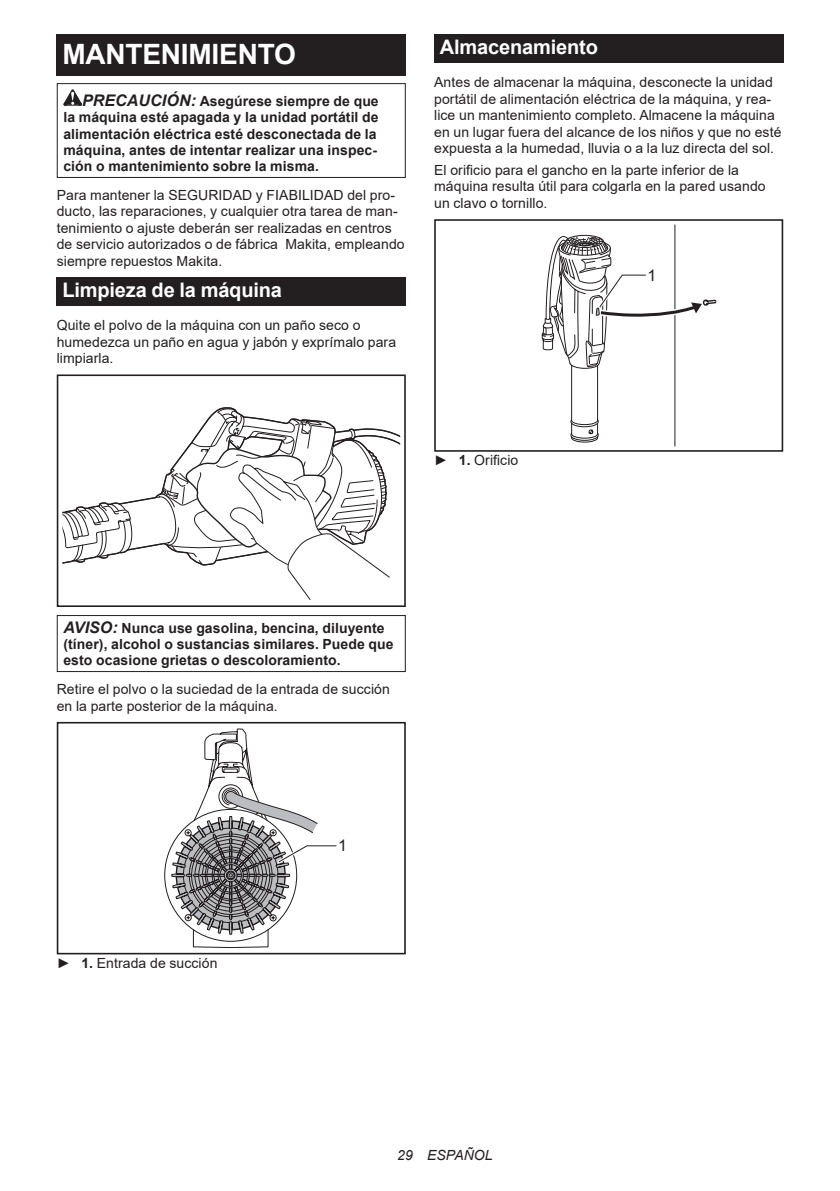
<style>
.page{position:relative;width:840px;height:1191px;background:#fff}
.page>*{position:absolute;margin:0;border:0;box-sizing:border-box;transform-origin:0 0}
.t1{font:700 28px "Arial";letter-spacing:-.01em;color:#fff}
.t2{font:700 20px "Arial";letter-spacing:-.01em;color:#fff}
.t3{font:16px "Arial";color:#231f20}
.t4{font:14px/16.4px "Arial";letter-spacing:.005em;color:#231f20}
.t5{font:700 14px/16.4px "Arial";letter-spacing:.005em;color:#231f20}
.t6{font:italic 14px "Arial";letter-spacing:.005em;color:#231f20}
.s1{font-style:italic;font-size:16px}
.s2{font-weight:700}
</style>
<div class="page">
<div style="left:57px;top:34px;width:348px;height:41px;background:#231f20"></div>
<svg style="left:63px;top:89px;width:19px;height:17px"></svg>
<div style="left:57px;top:83px;width:348px;height:95px;border:1px solid #231f20"></div>
<div style="left:57px;top:277px;width:348px;height:28px;background:#231f20"></div>
<svg style="left:62px;top:407px;width:338px;height:193px"></svg>
<div style="left:57px;top:578px;width:73px;height:29px;background:#fff"></div>
<div style="left:57px;top:374px;width:348px;height:233px;border:2px solid #231f20"></div>
<div style="left:57px;top:615px;width:348px;height:57px;border:1px solid #231f20"></div>
<div style="left:57px;top:722px;width:348px;height:232px;border:2px solid #231f20"></div>
<svg style="left:171px;top:728px;width:166px;height:219px"></svg>
<div style="left:434px;top:34px;width:348px;height:29px;background:#231f20"></div>
<hr style="left:674px;top:225px;width:1px;height:221px;background:#231f20">
<div style="left:434px;top:219px;width:348px;height:233px;border:2px solid #231f20"></div>
<svg style="left:541px;top:234px;width:175px;height:209px"></svg>
<h1 class="t1" style="left:62px;top:34px;width:235px">MANTENIMIENTO</h1>
<p class="t5" style="left:63px;top:93px;width:316px;text-indent:19px"><span class="s1">PRECAUCIÓN:</span> Asegúrese siempre de que la máquina esté apagada y la unidad portátil de alimentación eléctrica esté desconectada de la máquina, antes de intentar realizar una inspec&shy;ción o mantenimiento sobre la misma.</p>
<p class="t4" style="left:57px;top:187px;width:349px">Para mantener la SEGURIDAD y FIABILIDAD del pro&shy;ducto, las reparaciones, y cualquier otra tarea de man&shy;tenimiento o ajuste deberán ser realizadas en centros de servicio autorizados o de fábrica Makita, empleando siempre repuestos Makita.</p>
<h2 class="t2" style="left:62px;top:276px;width:221px">Limpieza de la máquina</h2>
<p class="t4" style="left:57px;top:317px;width:341px">Quite el polvo de la máquina con un paño seco o humedezca un paño en agua y jabón y exprímalo para limpiarla.</p>
<h2 class="t2" style="left:439px;top:33px;width:159px">Almacenamiento</h2>
<p class="t4" style="left:434px;top:74px;width:348px">Antes de almacenar la máquina, desconecte la unidad portátil de alimentación eléctrica de la máquina, y rea&shy;lice un mantenimiento completo. Almacene la máquina en un lugar fuera del alcance de los niños y que no esté expuesta a la humedad, lluvia o a la luz directa del sol.</p>
<p class="t4" style="left:434px;top:162px;width:333px">El orificio para el gancho en la parte inferior de la máquina resulta útil para colgarla en la pared usando un clavo o tornillo.</p>
<p class="t3" style="left:647px;top:264px;width:10px">1</p>
<p class="t4" style="left:434px;top:452px;width:86px">► <span class="s2">1.</span> Orificio</p>
<p class="t5" style="left:63px;top:619px;width:331px"><span class="s1">AVISO:</span> Nunca use gasolina, bencina, diluyente (tíner), alcohol o sustancias similares. Puede que esto ocasione grietas o descoloramiento.</p>
<p class="t4" style="left:57px;top:681px;width:334px">Retire el polvo o la suciedad de la entrada de succión en la parte posterior de la máquina.</p>
<p class="t4" style="left:57px;top:954px;width:162px">► <span class="s2">1.</span> Entrada de succión</p>
<p class="t3" style="left:338px;top:834px;width:10px">1</p>
<p class="t6" style="left:397px;top:1146px;width:97px">29 ESPAÑOL</p>
</div>
